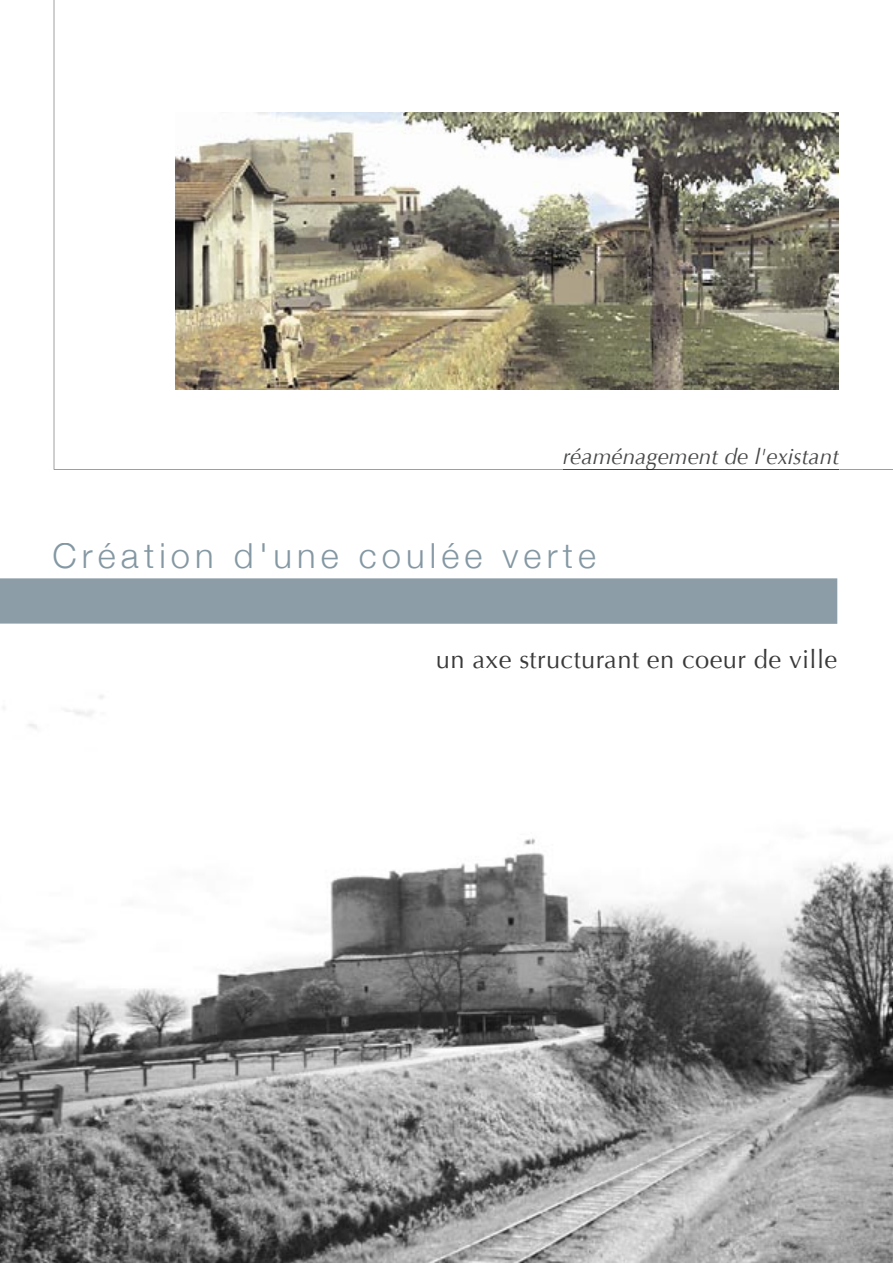
<style>
.page{position:relative;width:893px;height:1263px;background:#fff}
.page>*{position:absolute;margin:0;border:0;box-sizing:border-box;transform-origin:0 0}
.t1{font:300 34.5px "Helvetica Neue";letter-spacing:.15em;color:#8498a3}
.t2{font:25.5px "Optima";letter-spacing:.015em;color:#393939}
.t3{font:italic 22.5px "Optima";color:#474848}
</style>
<div class="page">
<img style="left:0;top:695px;width:893px;height:568px">
<div style="left:0;top:578px;width:837px;height:46px;background:#8c9da8"></div>
<svg style="left:54px;top:0;width:839px;height:470px"></svg>
<hr style="left:563px;top:469px;width:276px;height:1px;background:#474848">
<p class="t3" style="left:563px;top:444px;width:278px">réaménagement de l'existant</p>
<h1 class="t1" style="left:52px;top:535px;width:545px">Création d'une coulée verte</h1>
<p class="t2" style="left:436px;top:644px;width:403px">un axe structurant en coeur de ville</p>
</div>
